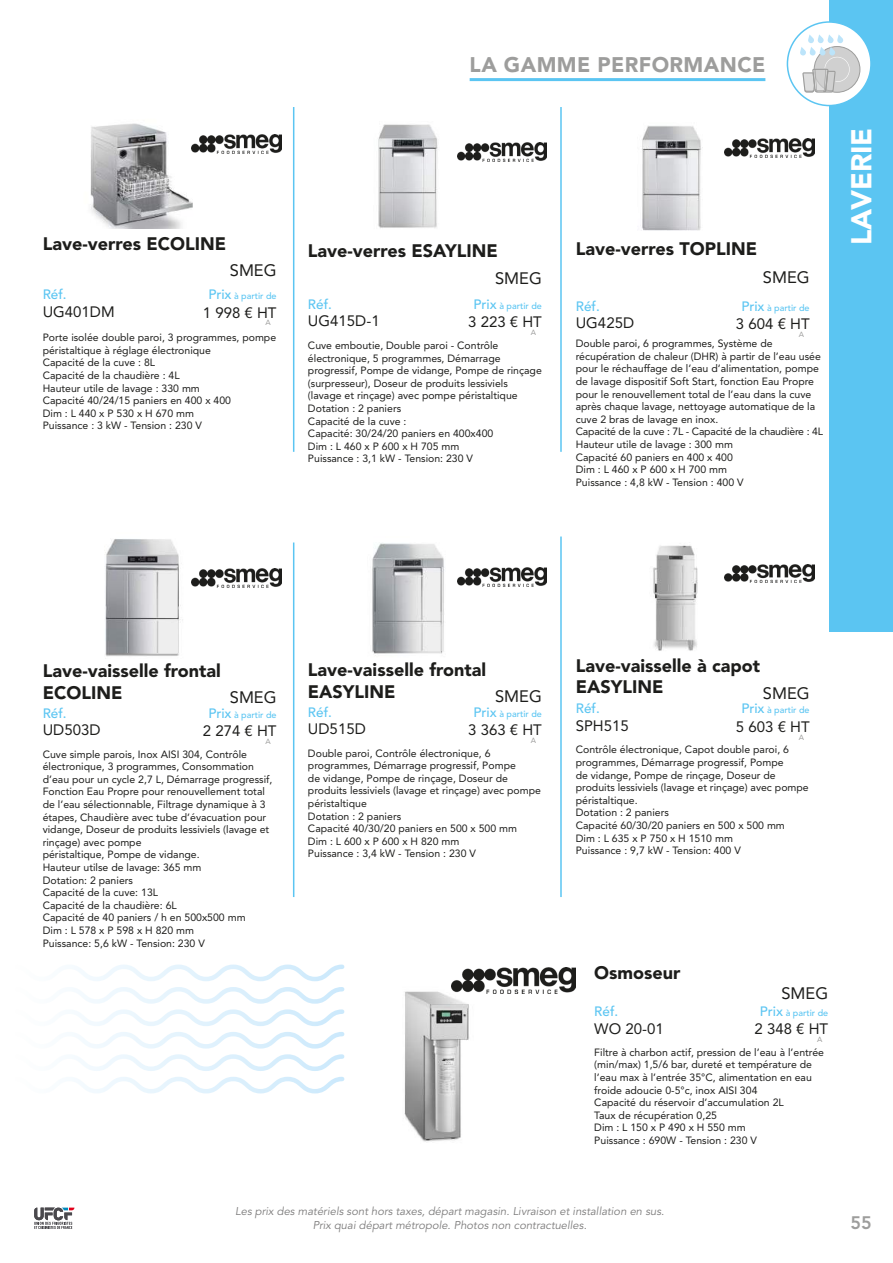
<style>
.page{position:relative;width:893px;height:1263px;background:#fff}
.page>*{position:absolute;margin:0;border:0;box-sizing:border-box;transform-origin:0 0}
.t1{font:900 28.5px "Avenir LT Std";color:#fff}
.t2{font:900 21px "Avenir LT Std";letter-spacing:.02em;color:#9d9d9c}
.t3{font:900 18px/21.6px "Avenir LT Std";color:#1d1d1b}
.t4{font:800 18px "Avenir LT Std";color:#9d9d9c}
.t5{font:16.5px "Avenir LT Std";color:#1d1d1b}
.t6{font:15px "Avenir LT Std";color:#1d1d1b}
.t7{font:500 13.5px "Avenir LT Std";color:#5bc5f2}
.t8{font:italic 11.25px/13.5px "Avenir LT Std";color:#7c7b7b;text-align:center}
.t9{font:10.5px/12.6px "Avenir LT Std";color:#1d1d1b}
.t10{font:500 9px "Avenir LT Std";color:#5bc5f2}
.t11{font:7.5px "Avenir LT Std";color:#9d9d9c}
.s1{font-size:13.5px}
</style>
<div class="page">
<div style="left:829px;top:0;width:64px;height:631px;background:#5bc5f2"></div>
<svg style="left:34px;top:1207px;width:40px;height:22px"></svg>
<div style="left:787px;top:22px;width:84px;height:84px;background:#fff;border-radius:50%"></div>
<div style="left:787px;top:21px;width:85px;height:85px;border:2px solid #5bc5f2;border-radius:50%"></div>
<div style="left:814px;top:47px;width:46px;height:45px;background:#d0d0d0;border-radius:50%"></div>
<svg style="left:800px;top:34px;width:50px;height:59px"></svg>
<hr style="left:293px;top:107px;width:1px;height:345px;background:#5bc5f2">
<img style="left:90px;top:123px;width:103px;height:105px">
<img style="left:192px;top:135px;width:89px;height:19px">
<img style="left:378px;top:124px;width:60px;height:104px">
<img style="left:457px;top:143px;width:90px;height:19px">
<hr style="left:560px;top:107px;width:2px;height:345px;background:#5bc5f2">
<img style="left:372px;top:543px;width:72px;height:111px">
<img style="left:457px;top:567px;width:90px;height:19px">
<img style="left:105px;top:539px;width:87px;height:118px">
<img style="left:192px;top:568px;width:89px;height:19px">
<img style="left:642px;top:125px;width:61px;height:106px">
<img style="left:725px;top:139px;width:89px;height:19px">
<img style="left:653px;top:545px;width:45px;height:106px">
<img style="left:725px;top:564px;width:89px;height:19px">
<img style="left:404px;top:991px;width:154px;height:151px">
<img style="left:451px;top:967px;width:125px;height:26px">
<hr style="left:293px;top:542px;width:1px;height:355px;background:#5bc5f2">
<hr style="left:560px;top:536px;width:2px;height:361px;background:#5bc5f2">
<hr style="left:470px;top:78px;width:295px;height:3px;background:#5bc5f2">
<svg style="left:78px;top:964px;width:267px;height:130px"></svg>
<h3 class="t3" style="left:43px;top:233px;width:185px">Lave-verres ECOLINE</h3>
<p class="t7" style="left:43px;top:287px;width:26px">Réf.</p>
<p class="t10" style="left:208px;top:291px;width:70px"><span class="s1">Prix</span> à partir de</p>
<h3 class="t6" style="left:43px;top:303px;width:73px">UG401DM</h3>
<h3 class="t6" style="left:203px;top:304px;width:75px">1 998 € HT</h3>
<p class="t11" style="left:266px;top:318px;width:7px">A</p>
<h3 class="t5" style="left:230px;top:261px;width:48px">SMEG</h3>
<p class="t9" style="left:43px;top:331px;width:235px">Porte isolée double paroi, 3 programmes, pompe péristaltique à réglage électronique<br>Capacité de la cuve : 8L<br>Capacité de la chaudière : 4L<br>Hauteur utile de lavage : 330 mm<br>Capacité 40/24/15 paniers en 400 x 400<br>Dim : L 440 x P 530 x H 670 mm<br>Puissance : 3 kW - Tension : 230 V</p>
<h2 class="t2" style="left:470px;top:52px;width:297px">LA GAMME PERFORMANCE</h2>
<h3 class="t3" style="left:308px;top:240px;width:191px">Lave-verres ESAYLINE</h3>
<h3 class="t3" style="left:576px;top:238px;width:183px">Lave-verres TOPLINE</h3>
<h3 class="t5" style="left:495px;top:269px;width:48px">SMEG</h3>
<h3 class="t5" style="left:763px;top:268px;width:48px">SMEG</h3>
<p class="t7" style="left:308px;top:297px;width:26px">Réf.</p>
<p class="t10" style="left:474px;top:301px;width:70px"><span class="s1">Prix</span> à partir de</p>
<h3 class="t6" style="left:308px;top:312px;width:73px">UG415D-1</h3>
<h3 class="t6" style="left:468px;top:314px;width:75px">3 223 € HT</h3>
<p class="t11" style="left:531px;top:328px;width:7px">A</p>
<p class="t7" style="left:576px;top:298px;width:26px">Réf.</p>
<p class="t10" style="left:741px;top:302px;width:70px"><span class="s1">Prix</span> à partir de</p>
<h3 class="t6" style="left:576px;top:314px;width:60px">UG425D</h3>
<h3 class="t6" style="left:736px;top:315px;width:75px">3 604 € HT</h3>
<p class="t11" style="left:799px;top:330px;width:7px">A</p>
<p class="t9" style="left:308px;top:339px;width:235px">Cuve emboutie, Double paroi - Contrôle électronique, 5 programmes, Démarrage progressif, Pompe de vidange, Pompe de rinçage (surpresseur), Doseur de produits lessiviels (lavage et rinçage) avec pompe péristaltique Dotation : 2 paniers<br>Capacité de la cuve :<br>Capacité: 30/24/20 paniers en 400x400<br>Dim : L 460 x P 600 x H 705 mm<br>Puissance : 3,1 kW - Tension: 230 V</p>
<p class="t9" style="left:576px;top:337px;width:249px">Double paroi, 6 programmes, Système de récupération de chaleur (DHR) à partir de l’eau usée pour le réchauffage de l’eau d’alimentation, pompe de lavage dispositif Soft Start, fonction Eau Propre pour le renouvellement total de l’eau dans la cuve après chaque lavage, nettoyage automatique de la cuve 2 bras de lavage en inox.<br>Capacité de la cuve : 7L - Capacité de la chaudière : 4L Hauteur utile de lavage : 300 mm<br>Capacité 60 paniers en 400 x 400<br>Dim : L 460 x P 600 x H 700 mm<br>Puissance : 4,8 kW - Tension : 400 V</p>
<h1 class="t1" style="left:844px;top:245px;width:119px;rotate:-90deg">LAVERIE</h1>
<h3 class="t3" style="left:43px;top:660px;width:180px">Lave-vaisselle frontal<br>ECOLINE</h3>
<p class="t7" style="left:43px;top:705px;width:26px">Réf.</p>
<p class="t10" style="left:208px;top:709px;width:70px"><span class="s1">Prix</span> à partir de</p>
<h3 class="t6" style="left:43px;top:721px;width:59px">UD503D</h3>
<h3 class="t6" style="left:203px;top:722px;width:75px">2 274 € HT</h3>
<p class="t11" style="left:266px;top:737px;width:7px">A</p>
<h3 class="t5" style="left:230px;top:688px;width:48px">SMEG</h3>
<p class="t9" style="left:43px;top:748px;width:231px">Cuve simple parois, Inox AISI 304, Contrôle électronique, 3 programmes, Consommation d’eau pour un cycle 2,7 L, Démarrage progressif, Fonction Eau Propre pour renouvellement total de l’eau sélectionnable, Filtrage dynamique à 3 étapes, Chaudière avec tube d’évacuation pour vidange, Doseur de produits lessiviels (lavage et rinçage) avec pompe<br>péristaltique, Pompe de vidange.<br>Hauteur utilse de lavage: 365 mm<br>Dotation: 2 paniers<br>Capacité de la cuve: 13L<br>Capacité de la chaudière: 6L<br>Capacité de 40 paniers / h en 500x500 mm<br>Dim : L 578 x P 598 x H 820 mm<br>Puissance: 5,6 kW - Tension: 230 V</p>
<h3 class="t3" style="left:308px;top:659px;width:180px">Lave-vaisselle frontal<br>EASYLINE</h3>
<p class="t7" style="left:308px;top:704px;width:26px">Réf.</p>
<p class="t10" style="left:474px;top:708px;width:70px"><span class="s1">Prix</span> à partir de</p>
<h3 class="t6" style="left:308px;top:720px;width:59px">UD515D</h3>
<h3 class="t6" style="left:468px;top:721px;width:75px">3 363 € HT</h3>
<p class="t11" style="left:531px;top:736px;width:7px">A</p>
<h3 class="t5" style="left:495px;top:687px;width:48px">SMEG</h3>
<p class="t9" style="left:308px;top:747px;width:235px">Double paroi, Contrôle électronique, 6 programmes, Démarrage progressif, Pompe<br>de vidange, Pompe de rinçage, Doseur de produits lessiviels (lavage et rinçage) avec pompe péristaltique<br>Dotation : 2 paniers<br>Capacité 40/30/20 paniers en 500 x 500 mm<br>Dim : L 600 x P 600 x H 820 mm<br>Puissance : 3,4 kW - Tension : 230 V</p>
<h3 class="t3" style="left:576px;top:654px;width:186px">Lave-vaisselle à capot<br>EASYLINE</h3>
<p class="t7" style="left:576px;top:701px;width:26px">Réf.</p>
<p class="t10" style="left:741px;top:705px;width:70px"><span class="s1">Prix</span> à partir de</p>
<h3 class="t6" style="left:576px;top:717px;width:55px">SPH515</h3>
<h3 class="t6" style="left:736px;top:718px;width:75px">5 603 € HT</h3>
<p class="t11" style="left:799px;top:733px;width:7px">A</p>
<h3 class="t5" style="left:763px;top:683px;width:48px">SMEG</h3>
<p class="t9" style="left:576px;top:743px;width:235px">Contrôle électronique, Capot double paroi, 6 programmes, Démarrage progressif, Pompe<br>de vidange, Pompe de rinçage, Doseur de produits lessiviels (lavage et rinçage) avec pompe péristaltique.<br>Dotation : 2 paniers<br>Capacité 60/30/20 paniers en 500 x 500 mm<br>Dim : L 635 x P 750 x H 1510 mm<br>Puissance : 9,7 kW - Tension: 400 V</p>
<h3 class="t3" style="left:594px;top:962px;width:88px">Osmoseur</h3>
<p class="t7" style="left:594px;top:1003px;width:26px">Réf.</p>
<p class="t10" style="left:760px;top:1008px;width:70px"><span class="s1">Prix</span> à partir de</p>
<h3 class="t6" style="left:594px;top:1020px;width:71px">WO 20-01</h3>
<h3 class="t6" style="left:754px;top:1020px;width:75px">2 348 € HT</h3>
<p class="t11" style="left:817px;top:1035px;width:7px">A</p>
<h3 class="t5" style="left:781px;top:984px;width:48px">SMEG</h3>
<p class="t9" style="left:594px;top:1046px;width:231px">Filtre à charbon actif, pression de l’eau à l’entrée (min/max) 1,5/6 bar, dureté et température de l’eau max à l’entrée 35°C, alimentation en eau froide adoucie 0-5°c, inox AISI 304<br>Capacité du réservoir d’accumulation 2L<br>Taux de récupération 0,25<br>Dim : L 150 x P 490 x H 550 mm<br>Puissance : 690W - Tension : 230 V</p>
<p class="t8" style="left:235px;top:1205px;width:431px">Les prix des matériels sont hors taxes, départ magasin. Livraison et installation en sus.<br>Prix quai départ métropole. Photos non contractuelles.</p>
<h3 class="t4" style="left:850px;top:1212px;width:23px">55</h3>
</div>
